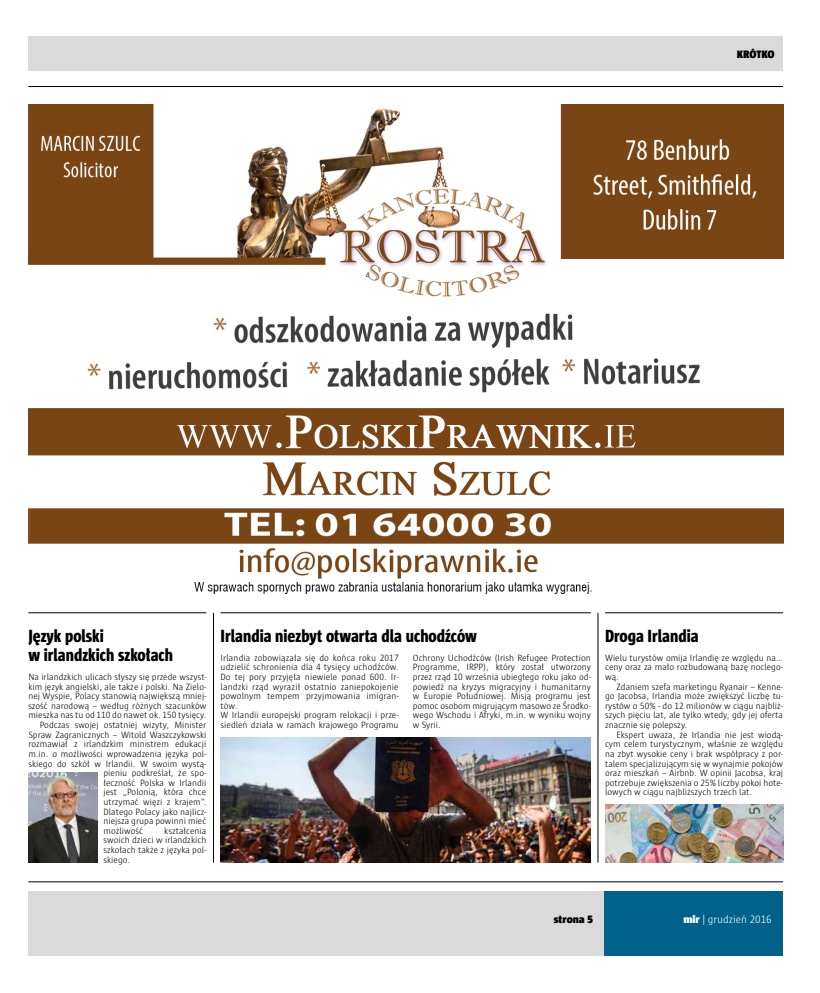
<style>
.page{position:relative;width:820px;height:993px;background:#fff}
.page>*{position:absolute;margin:0;border:0;box-sizing:border-box;transform-origin:0 0}
.t1{font:800 condensed 18px/19.2px "Sun";color:#000}
.t2{font:300 11px "Sun";color:#fff}
.t3{font:900 11px "Sun";letter-spacing:-.005em;color:#000}
.t4{font:300 9.3px/9.6px "Sun";color:#000;text-align:justify}
.s1{font-weight:900}
</style>
<div class="page">
<hr style="left:28px;top:86px;width:754px;height:1px;background:#000">
<hr style="left:28px;top:881px;width:754px;height:1px;background:#000">
<div style="left:604px;top:891px;width:178px;height:64px;background:#00628b"></div>
<div style="left:28px;top:891px;width:576px;height:64px;background:#dadada"></div>
<div style="left:28px;top:37px;width:754px;height:34px;background:#dadada"></div>
<img style="left:28px;top:104px;width:754px;height:490px">
<hr style="left:28px;top:612px;width:178px;height:1px;background:#000">
<hr style="left:220px;top:612px;width:370px;height:1px;background:#000">
<img style="left:28px;top:772px;width:70px;height:90px">
<hr style="left:604px;top:612px;width:178px;height:1px;background:#000">
<img style="left:605px;top:804px;width:177px;height:58px">
<img style="left:220px;top:737px;width:370px;height:125px">
<hr style="left:213px;top:612px;width:1px;height:250px;background:#000">
<hr style="left:597px;top:612px;width:1px;height:250px;background:#000">
<p class="t3" style="left:736px;top:48px;width:39px">KRÓTKO</p>
<h1 class="t1" style="left:28px;top:626px;width:146px">Język polski<br>w irlandzkich szkołach</h1>
<p class="t4" style="left:28px;top:672px;width:179px">Na irlandzkich ulicach słyszy się przede wszyst-</p>
<p class="t4" style="left:28px;top:681px;width:179px">kim język angielski, ale także i polski. Na Zielo-</p>
<p class="t4" style="left:28px;top:691px;width:179px">nej Wyspie, Polacy stanowią największą mniej-</p>
<p class="t4" style="left:28px;top:700px;width:179px">szość narodową – według różnych szacunków</p>
<p class="t4" style="left:28px;top:710px;width:179px">mieszka nas tu od 110 do nawet ok. 150 tysięcy.</p>
<p class="t4" style="left:40px;top:720px;width:168px">Podczas swojej ostatniej wizyty, Minister</p>
<p class="t4" style="left:28px;top:729px;width:179px">Spraw Zagranicznych – Witold Waszczykowski</p>
<p class="t4" style="left:28px;top:739px;width:179px">rozmawiał z irlandzkim ministrem edukacji</p>
<p class="t4" style="left:28px;top:748px;width:179px">m.in. o możliwości wprowadzenia języka pol-</p>
<p class="t4" style="left:28px;top:758px;width:179px">skiego do szkół w Irlandii. W swoim wystą-</p>
<p class="t4" style="left:103px;top:768px;width:104px">pieniu podkreślał, że spo-</p>
<p class="t4" style="left:103px;top:777px;width:104px">łeczność Polska w Irlandii</p>
<p class="t4" style="left:103px;top:787px;width:104px">jest „Polonią, która chce</p>
<p class="t4" style="left:103px;top:796px;width:104px">utrzymać więzi z krajem”.</p>
<p class="t4" style="left:103px;top:806px;width:104px">Dlatego Polacy jako najlicz-</p>
<p class="t4" style="left:103px;top:816px;width:104px">niejsza grupa powinni mieć</p>
<p class="t4" style="left:103px;top:825px;width:41px">możliwość</p>
<p class="t4" style="left:103px;top:825px;width:104px;text-indent:61px">kształcenia swoich dzieci w irlandzkich szkołach także z języka pol&shy;skiego.</p>
<h1 class="t1" style="left:220px;top:626px;width:258px">Irlandia niezbyt otwarta dla uchodźców</h1>
<p class="t4" style="left:220px;top:652px;width:179px;text-align:left">Irlandia zobowiązała się do końca roku 2017 udzielić schronienia dla 4 tysięcy uchodźców.<br>Do tej pory przyjęła niewiele ponad 600. Ir&shy;landzki rząd wyraził ostatnio zaniepokojenie powolnym tempem przyjmowania imigran&shy;tów.<br>W Irlandii europejski program relokacji i prze&shy;siedleń działa w ramach krajowego Programu</p>
<p class="t4" style="left:412px;top:652px;width:179px">Ochrony Uchodźców (Irish Refugee Protection Programme, IRPP), który został utworzony przez rząd 10 września ubiegłego roku jako od&shy;powiedź na kryzys migracyjny i humanitarny w Europie Południowej. Misją programu jest pomoc osobom migrującym masowo ze Środko&shy;wego Wschodu i Afryki, m.in. w wyniku wojny w Syrii.</p>
<h1 class="t1" style="left:604px;top:626px;width:95px">Droga Irlandia</h1>
<p class="t4" style="left:604px;top:652px;width:179px">Wielu turystów omija Irlandię ze względu na… ceny oraz za mało rozbudowaną bazę noclego&shy;wą.</p>
<p class="t4" style="left:604px;top:681px;width:179px;text-indent:11px">Zdaniem szefa marketingu Ryanair – Kenne&shy;go Jacobsa, Irlandia może zwiększyć liczbę tu&shy;rystów o 50% - do 12 milionów w ciągu najbliż&shy;szych pięciu lat, ale tylko wtedy, gdy jej oferta znacznie się polepszy.</p>
<p class="t4" style="left:604px;top:729px;width:179px;text-indent:11px">Ekspert uważa, że Irlandia nie jest wiodą&shy;cym celem turystycznym, właśnie ze względu na zbyt wysokie ceny i brak współpracy z por&shy;talem specjalizującym się w wynajmie pokojów oraz mieszkań – Airbnb. W opinii Jacobsa, kraj potrzebuje zwiększenia o 25% liczby pokoi hote&shy;lowych w ciągu najbliższych trzech lat.</p>
<p class="t3" style="left:553px;top:912px;width:41px">strona 5</p>
<p class="t2" style="left:683px;top:913px;width:90px"><span class="s1">mir</span> | grudzień 2016</p>
</div>
